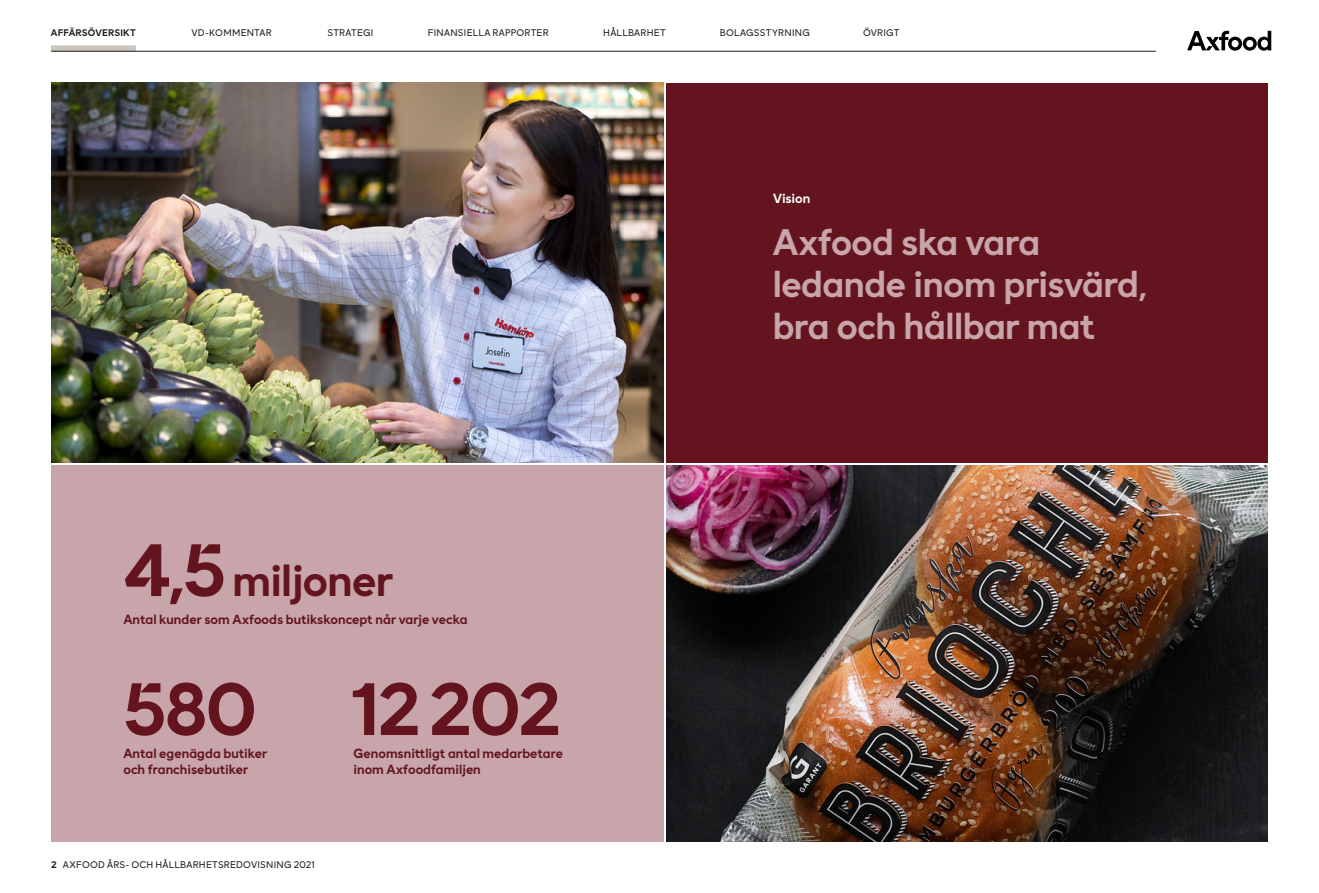
<style>
.page{position:relative;width:1319px;height:893px;background:#fff}
.page>*{position:absolute;margin:0;border:0;box-sizing:border-box;transform-origin:0 0}
.XX_Big_numbers{font:700 75px "Axfood Sans";letter-spacing:-.03em;color:#64141e}
.XX_Big_numbers-2{font:700 45px "Axfood Sans";letter-spacing:-.025em;color:#64141e}
.F-03-H2-Heading{font:700 37.5px/42px "Axfood Sans";letter-spacing:-.015em;color:#c7a5aa}
.F-12-Sub-head_1{font:700 13.5px/15.8px "Axfood Sans";color:#64141e}
.F-12-Sub-head_1-2{font:700 13.5px "Axfood Sans";letter-spacing:-.01em;color:#fff}
.t1{font:9.75px "Axfood Sans";letter-spacing:.025em;color:#231f20}
.t2{font:700 9.75px "Axfood Sans";letter-spacing:.02em;color:#231f20}
.s1{font-size:75px}
.s2{font-weight:700}
</style>
<div class="page">
<div style="left:51px;top:45px;width:85px;height:6px;background:#cbc4bc"></div>
<svg style="left:1187px;top:31px;width:83px;height:20px"></svg>
<hr style="left:51px;top:51px;width:1104px;height:1px;background:#231f20">
<div style="left:51px;top:465px;width:612px;height:377px;background:#c7a5aa"></div>
<div style="left:666px;top:83px;width:601px;height:379px;background:#64141e"></div>
<img style="left:666px;top:465px;width:601px;height:377px">
<img style="left:1097px;top:753px;width:170px;height:89px">
<img style="left:51px;top:83px;width:612px;height:379px">
<p class="t2" style="left:51px;top:26px;width:86px">AFFÄRSÖVERSIKT</p>
<p class="t1" style="left:191px;top:27px;width:82px">VD-KOMMENTAR</p>
<p class="t1" style="left:327px;top:27px;width:48px">STRATEGI</p>
<p class="t1" style="left:428px;top:27px;width:122px">FINANSIELLA RAPPORTER</p>
<p class="t1" style="left:603px;top:27px;width:64px">HÅLLBARHET</p>
<p class="t1" style="left:719px;top:27px;width:92px">BOLAGSSTYRNING</p>
<p class="t1" style="left:862px;top:27px;width:38px">ÖVRIGT</p>
<h1 class="F-12-Sub-head_1-2" style="left:773px;top:190px;width:39px">Vision</h1>
<p class="XX_Big_numbers-2" style="left:123px;top:552px;width:271px"><span class="s1">4,5</span> miljoner</p>
<h1 class="F-12-Sub-head_1" style="left:123px;top:611px;width:345px">Antal kunder som Axfoods butikskoncept når varje vecka</h1>
<p class="XX_Big_numbers" style="left:123px;top:662px;width:135px">580</p>
<p class="XX_Big_numbers" style="left:351px;top:662px;width:211px">12202</p>
<h1 class="F-12-Sub-head_1" style="left:123px;top:745px;width:145px">Antal egenägda butiker och franchisebutiker</h1>
<h1 class="F-12-Sub-head_1" style="left:353px;top:745px;width:211px">Genomsnittligt antal medarbetare inom Axfoodfamiljen</h1>
<p class="t1" style="left:51px;top:859px;width:265px"><span class="s2">2</span> AXFOOD ÅRS- OCH HÅLLBARHETSREDOVISNING 2021</p>
<h2 class="F-03-H2-Heading" style="left:772px;top:221px;width:376px">Axfood ska vara ledande inom prisvärd, bra och hållbar mat</h2>
</div>
